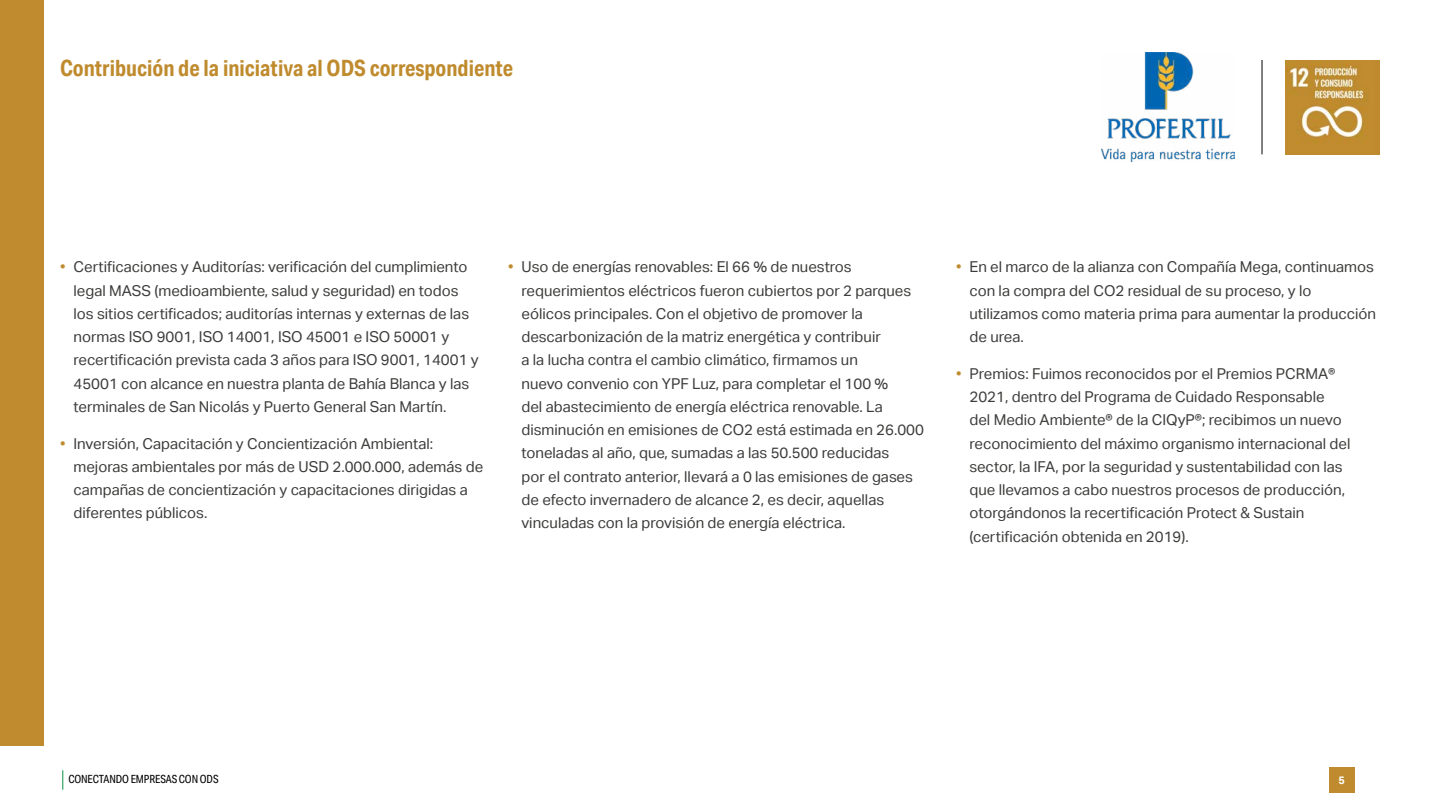
<style>
.page{position:relative;width:1440px;height:810px;background:#fff}
.page>*{position:absolute;margin:0;border:0;box-sizing:border-box;transform-origin:0 0}
.t1{font:700 22.5px "Aktiv Grotesk Cd";color:#bf8b2e}
.t2{font:15px/23.2px "Aktiv Grotesk";color:#3c3c3b}
.t3{font:11.25px "Aktiv Grotesk Cd";letter-spacing:-.01em;color:#000}
.t4{font:700 10.88px "Aktiv Grotesk";color:#fff}
.s1{color:#bf8b2e}
</style>
<div class="page">
<svg style="left:62px;top:770px;width:1px;height:20px"></svg>
<div style="left:1329px;top:767px;width:25px;height:26px;background:#bf8b2e"></div>
<img style="left:1285px;top:60px;width:95px;height:95px">
<hr style="left:1262px;top:60px;width:1px;height:94px;background:#000">
<img style="left:1102px;top:53px;width:132px;height:108px">
<div style="left:0;top:0;width:44px;height:746px;background:#bf8b2e"></div>
<h1 class="t1" style="left:60px;top:54px;width:454px">Contribución de la iniciativa al ODS correspondiente</h1>
<p class="t2" style="left:74px;top:256px;width:407px;text-indent:-14px"><span class="s1">•</span> Certificaciones y Auditorías: verificación del cumplimiento legal MASS (medioambiente, salud y seguridad) en todos los sitios certificados; auditorías internas y externas de las normas ISO 9001, ISO 14001, ISO 45001 e ISO 50001 y recertificación prevista cada 3 años para ISO 9001, 14001 y 45001 con alcance en nuestra planta de Bahía Blanca y las terminales de San Nicolás y Puerto General San Martín.</p>
<p class="t2" style="left:74px;top:432px;width:411px;text-indent:-14px"><span class="s1">•</span> Inversión, Capacitación y Concientización Ambiental: mejoras ambientales por más de USD 2.000.000, además de campañas de concientización y capacitaciones dirigidas a diferentes públicos.</p>
<p class="t2" style="left:522px;top:256px;width:404px;text-indent:-14px"><span class="s1">•</span> Uso de energías renovables: El 66 % de nuestros requerimientos eléctricos fueron cubiertos por 2 parques eólicos principales. Con el objetivo de promover la descarbonización de la matriz energética y contribuir<br>a la lucha contra el cambio climático, firmamos un<br>nuevo convenio con YPF Luz, para completar el 100 %<br>del abastecimiento de energía eléctrica renovable. La disminución en emisiones de CO2 está estimada en 26.000 toneladas al año, que, sumadas a las 50.500 reducidas<br>por el contrato anterior, llevará a 0 las emisiones de gases de efecto invernadero de alcance 2, es decir, aquellas vinculadas con la provisión de energía eléctrica.</p>
<p class="t2" style="left:970px;top:256px;width:408px;text-indent:-14px"><span class="s1">•</span> En el marco de la alianza con Compañía Mega, continuamos con la compra del CO2 residual de su proceso, y lo utilizamos como materia prima para aumentar la producción de urea.</p>
<p class="t2" style="left:970px;top:362px;width:382px;text-indent:-14px"><span class="s1">•</span> Premios: Fuimos reconocidos por el Premios PCRMA® 2021, dentro del Programa de Cuidado Responsable<br>del Medio Ambiente® de la CIQyP®; recibimos un nuevo reconocimiento del máximo organismo internacional del sector, la IFA, por la seguridad y sustentabilidad con las que llevamos a cabo nuestros procesos de producción, otorgándonos la recertificación Protect &amp; Sustain (certificación obtenida en 2019).</p>
<p class="t3" style="left:68px;top:773px;width:152px">CONECTANDO EMPRESAS CON ODS</p>
<p class="t4" style="left:1338px;top:774px;width:8px">5</p>
</div>
